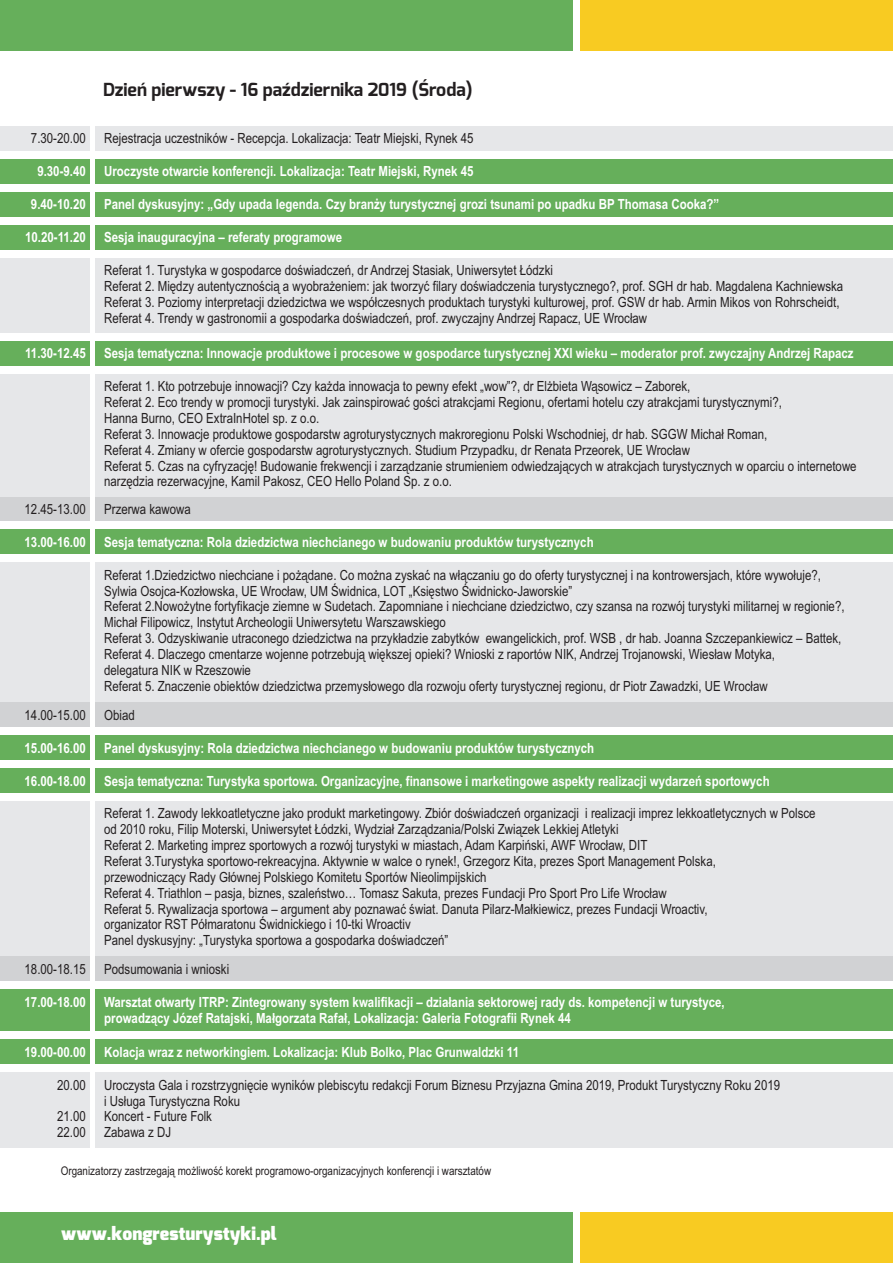
<style>
.page{position:relative;width:893px;height:1263px;background:#fff}
.page>*{position:absolute;margin:0;border:0;box-sizing:border-box;transform-origin:0 0}
.t1{font:700 18px "Exo";color:#231f20}
.t2{font:900 18px "Exo";color:#fff}
.t3{font:13.95px/15.9px "Arial Narrow";color:#231f20}
.t4{font:700 13.95px/16px "Arial Narrow";color:#fff}
.t5{font:12px "Arial Narrow";color:#231f20}
</style>
<div class="page">
<div style="left:95px;top:192px;width:798px;height:24px;background:#66af5b"></div>
<div style="left:580px;top:1212px;width:313px;height:51px;background:#f8cb22"></div>
<div style="left:0;top:1212px;width:572px;height:51px;background:#66af5b"></div>
<div style="left:580px;top:0;width:313px;height:51px;background:#f8cb22"></div>
<div style="left:0;top:0;width:572px;height:51px;background:#66af5b"></div>
<div style="left:0;top:126px;width:90px;height:25px;background:#e6e7e9"></div>
<div style="left:95px;top:126px;width:798px;height:25px;background:#e6e7e9"></div>
<div style="left:0;top:159px;width:90px;height:24px;background:#66af5b"></div>
<div style="left:95px;top:159px;width:798px;height:24px;background:#66af5b"></div>
<div style="left:0;top:258px;width:90px;height:75px;background:#e6e7e9"></div>
<div style="left:95px;top:258px;width:798px;height:75px;background:#e6e7e9"></div>
<div style="left:0;top:192px;width:90px;height:24px;background:#66af5b"></div>
<div style="left:0;top:225px;width:90px;height:24px;background:#66af5b"></div>
<div style="left:95px;top:225px;width:798px;height:24px;background:#66af5b"></div>
<div style="left:0;top:497px;width:90px;height:24px;background:#d1d2d4"></div>
<div style="left:95px;top:497px;width:798px;height:24px;background:#d1d2d4"></div>
<div style="left:0;top:374px;width:90px;height:123px;background:#e6e7e9"></div>
<div style="left:95px;top:374px;width:798px;height:123px;background:#e6e7e9"></div>
<div style="left:0;top:341px;width:90px;height:25px;background:#66af5b"></div>
<div style="left:95px;top:341px;width:798px;height:25px;background:#66af5b"></div>
<div style="left:0;top:562px;width:90px;height:140px;background:#e6e7e9"></div>
<div style="left:95px;top:562px;width:798px;height:140px;background:#e6e7e9"></div>
<div style="left:0;top:530px;width:90px;height:24px;background:#66af5b"></div>
<div style="left:95px;top:530px;width:798px;height:24px;background:#66af5b"></div>
<div style="left:0;top:702px;width:90px;height:25px;background:#d1d2d4"></div>
<div style="left:95px;top:702px;width:798px;height:25px;background:#d1d2d4"></div>
<div style="left:0;top:735px;width:90px;height:25px;background:#66af5b"></div>
<div style="left:95px;top:735px;width:798px;height:25px;background:#66af5b"></div>
<div style="left:0;top:801px;width:90px;height:156px;background:#e6e7e9"></div>
<div style="left:95px;top:801px;width:798px;height:156px;background:#e6e7e9"></div>
<div style="left:0;top:768px;width:90px;height:25px;background:#66af5b"></div>
<div style="left:95px;top:768px;width:798px;height:25px;background:#66af5b"></div>
<div style="left:0;top:957px;width:90px;height:24px;background:#d1d2d4"></div>
<div style="left:95px;top:957px;width:798px;height:24px;background:#d1d2d4"></div>
<div style="left:0;top:989px;width:90px;height:42px;background:#66af5b"></div>
<div style="left:95px;top:989px;width:798px;height:42px;background:#66af5b"></div>
<div style="left:0;top:1039px;width:90px;height:25px;background:#66af5b"></div>
<div style="left:95px;top:1039px;width:798px;height:25px;background:#66af5b"></div>
<div style="left:0;top:1072px;width:90px;height:76px;background:#e6e7e9"></div>
<div style="left:95px;top:1072px;width:798px;height:76px;background:#e6e7e9"></div>
<p class="t1" style="left:103px;top:82px;width:371px">Dzień pierwszy - 16 października 2019 (Środa)</p>
<p class="t3" style="left:31px;top:132px;width:56px">7.30-20.00</p>
<p class="t3" style="left:104px;top:132px;width:371px">Rejestracja uczestników - Recepcja. Lokalizacja: Teatr Miejski, Rynek 45</p>
<p class="t4" style="left:37px;top:165px;width:50px">9.30-9.40</p>
<p class="t4" style="left:104px;top:165px;width:371px">Uroczyste otwarcie konferencji. Lokalizacja: Teatr Miejski, Rynek 45</p>
<p class="t4" style="left:31px;top:197px;width:56px">9.40-10.20</p>
<p class="t4" style="left:104px;top:198px;width:617px">Panel dyskusyjny: „Gdy upada legenda. Czy branży turystycznej grozi tsunami po upadku BP Thomasa Cooka?”</p>
<p class="t4" style="left:25px;top:230px;width:62px">10.20-11.20</p>
<p class="t4" style="left:104px;top:230px;width:240px">Sesja inauguracyjna – referaty programowe</p>
<p class="t3" style="left:104px;top:263px;width:741px">Referat 1. Turystyka w gospodarce doświadczeń, dr Andrzej Stasiak, Uniwersytet Łódzki<br>Referat 2. Między autentycznością a wyobrażeniem: jak tworzyć filary doświadczenia turystycznego?, prof. SGH dr hab. Magdalena Kachniewska Referat 3. Poziomy interpretacji dziedzictwa we współczesnych produktach turystyki kulturowej, prof. GSW dr hab. Armin Mikos von Rohrscheidt, Referat 4. Trendy w gastronomii a gospodarka doświadczeń, prof. zwyczajny Andrzej Rapacz, UE Wrocław</p>
<p class="t4" style="left:25px;top:347px;width:62px">11.30-12.45</p>
<p class="t4" style="left:104px;top:347px;width:751px">Sesja tematyczna: Innowacje produktowe i procesowe w gospodarce turystycznej XXI wieku – moderator prof. zwyczajny Andrzej Rapacz</p>
<p class="t3" style="left:104px;top:380px;width:754px">Referat 1. Kto potrzebuje innowacji? Czy każda innowacja to pewny efekt „wow”?, dr Elżbieta Wąsowicz – Zaborek,<br>Referat 2. Eco trendy w promocji turystyki. Jak zainspirować gości atrakcjami Regionu, ofertami hotelu czy atrakcjami turystycznymi?,<br>Hanna Burno, CEO ExtraInHotel sp. z o.o.<br>Referat 3. Innowacje produktowe gospodarstw agroturystycznych makroregionu Polski Wschodniej, dr hab. SGGW Michał Roman,<br>Referat 4. Zmiany w ofercie gospodarstw agroturystycznych. Studium Przypadku, dr Renata Przeorek, UE Wrocław<br>Referat 5. Czas na cyfryzację! Budowanie frekwencji i zarządzanie strumieniem odwiedzających w atrakcjach turystycznych w oparciu o internetowe narzędzia rezerwacyjne, Kamil Pakosz, CEO Hello Poland Sp. z o.o.</p>
<p class="t3" style="left:25px;top:502px;width:63px">12.45-13.00</p>
<p class="t3" style="left:104px;top:502px;width:88px">Przerwa kawowa</p>
<p class="t4" style="left:25px;top:535px;width:63px">13.00-16.00</p>
<p class="t4" style="left:104px;top:535px;width:491px">Sesja tematyczna: Rola dziedzictwa niechcianego w budowaniu produktów turystycznych</p>
<p class="t3" style="left:104px;top:568px;width:742px">Referat 1.Dziedzictwo niechciane i pożądane. Co można zyskać na włączaniu go do oferty turystycznej i na kontrowersjach, które wywołuje?, Sylwia Osojca-Kozłowska, UE Wrocław, UM Świdnica, LOT „Księstwo Świdnicko-Jaworskie”<br>Referat 2.Nowożytne fortyfikacje ziemne w Sudetach. Zapomniane i niechciane dziedzictwo, czy szansa na rozwój turystyki militarnej w regionie?, Michał Filipowicz, Instytut Archeologii Uniwersytetu Warszawskiego<br>Referat 3. Odzyskiwanie utraconego dziedzictwa na przykładzie zabytków ewangelickich, prof. WSB , dr hab. Joanna Szczepankiewicz – Battek, Referat 4. Dlaczego cmentarze wojenne potrzebują większej opieki? Wnioski z raportów NIK, Andrzej Trojanowski, Wiesław Motyka,<br>delegatura NIK w Rzeszowie<br>Referat 5. Znaczenie obiektów dziedzictwa przemysłowego dla rozwoju oferty turystycznej regionu, dr Piotr Zawadzki, UE Wrocław</p>
<p class="t3" style="left:25px;top:708px;width:63px">14.00-15.00</p>
<p class="t3" style="left:104px;top:708px;width:32px">Obiad</p>
<p class="t4" style="left:25px;top:741px;width:63px">15.00-16.00</p>
<p class="t4" style="left:104px;top:741px;width:492px">Panel dyskusyjny: Rola dziedzictwa niechcianego w budowaniu produktów turystycznych</p>
<p class="t4" style="left:25px;top:774px;width:63px">16.00-18.00</p>
<p class="t4" style="left:104px;top:774px;width:667px">Sesja tematyczna: Turystyka sportowa. Organizacyjne, finansowe i marketingowe aspekty realizacji wydarzeń sportowych</p>
<p class="t3" style="left:104px;top:807px;width:713px">Referat 1. Zawody lekkoatletyczne jako produkt marketingowy. Zbiór doświadczeń organizacji i realizacji imprez lekkoatletycznych w Polsce od 2010 roku, Filip Moterski, Uniwersytet Łódzki, Wydział Zarządzania/Polski Związek Lekkiej Atletyki<br>Referat 2. Marketing imprez sportowych a rozwój turystyki w miastach, Adam Karpiński, AWF Wrocław, DIT<br>Referat 3.Turystyka sportowo-rekreacyjna. Aktywnie w walce o rynek!, Grzegorz Kita, prezes Sport Management Polska,<br>przewodniczący Rady Głównej Polskiego Komitetu Sportów Nieolimpijskich<br>Referat 4. Triathlon – pasja, biznes, szaleństwo… Tomasz Sakuta, prezes Fundacji Pro Sport Pro Life Wrocław<br>Referat 5. Rywalizacja sportowa – argument aby poznawać świat. Danuta Pilarz-Małkiewicz, prezes Fundacji Wroactiv,<br>organizator RST Półmaratonu Świdnickiego i 10-tki Wroactiv<br>Panel dyskusyjny: „Turystyka sportowa a gospodarka doświadczeń”</p>
<p class="t3" style="left:25px;top:962px;width:63px">18.00-18.15</p>
<p class="t3" style="left:104px;top:962px;width:127px">Podsumowania i wnioski</p>
<p class="t4" style="left:25px;top:995px;width:63px">17.00-18.00</p>
<p class="t4" style="left:104px;top:995px;width:622px">Warsztat otwarty ITRP: Zintegrowany system kwalifikacji – działania sektorowej rady ds. kompetencji w turystyce, prowadzący Józef Ratajski, Małgorzata Rafał, Lokalizacja: Galeria Fotografii Rynek 44</p>
<p class="t4" style="left:25px;top:1045px;width:63px">19.00-00.00</p>
<p class="t4" style="left:104px;top:1045px;width:416px">Kolacja wraz z networkingiem. Lokalizacja: Klub Bolko, Plac Grunwaldzki 11</p>
<p class="t3" style="left:104px;top:1078px;width:677px">Uroczysta Gala i rozstrzygnięcie wyników plebiscytu redakcji Forum Biznesu Przyjazna Gmina 2019, Produkt Turystyczny Roku 2019 i Usługa Turystyczna Roku<br>Koncert - Future Folk<br>Zabawa z DJ</p>
<p class="t3" style="left:57px;top:1078px;width:30px">20.00</p>
<p class="t3" style="left:57px;top:1110px;width:30px">21.00<br>22.00</p>
<p class="t5" style="left:61px;top:1167px;width:432px">Organizatorzy zastrzegają możliwość korekt programowo-organizacyjnych konferencji i warsztatów</p>
<p class="t2" style="left:61px;top:1225px;width:217px">www.kongresturystyki.pl</p>
</div>
